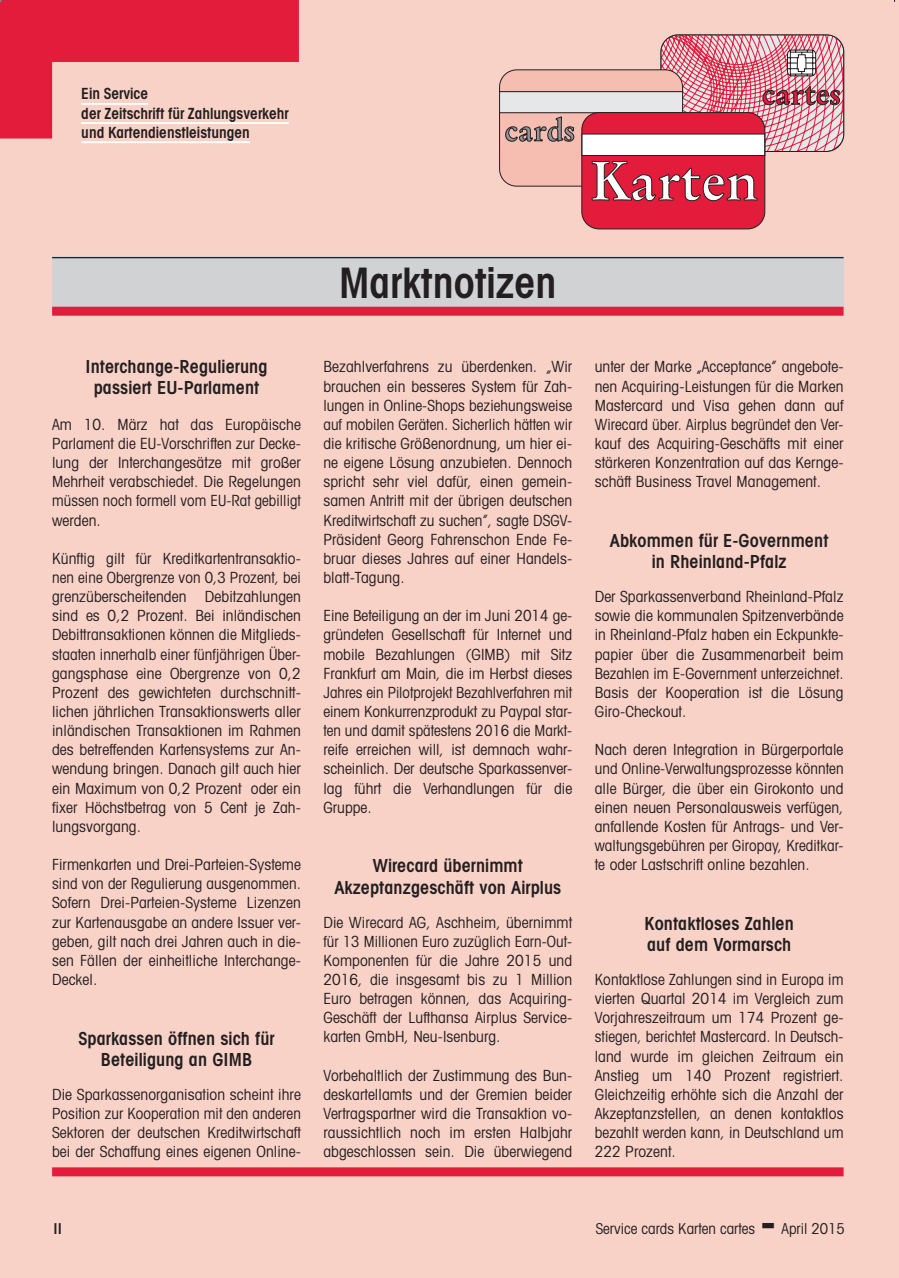
<style>
.page{position:relative;width:899px;height:1278px;background:#fff}
.page>*{position:absolute;margin:0;border:0;box-sizing:border-box;transform-origin:0 0}
.t1{font:700 54.75px "Stempel Garamond";color:#fff}
.t2{font:600 condensed 42px "Avant Garde";color:#231f20}
.t3{font:700 30.45px "Stempel Garamond";color:#e41c3b}
.t4{font:700 30.45px "Stempel Garamond";color:#939598}
.t5{font:600 condensed 18px/21.3px "Avant Garde";letter-spacing:.005em;color:#231f20;text-align:center}
.t6{font:condensed 15.3px/19.2px "Avant Garde";letter-spacing:.005em;color:#231f20;text-align:justify}
.t7{font:600 condensed 15.3px/19.2px "Avant Garde";color:#231f20}
.t8{font:condensed 15px "Avant Garde";color:#231f20}
.t9{font:600 condensed 15px "Avant Garde";color:#231f20}
</style>
<div class="page">
<hr style="left:894px;top:0;width:4px;height:1278px;background:#f9d2c7">
<div style="left:0;top:0;width:894px;height:1278px;background:#f9d2c7"></div>
<hr style="left:81px;top:141px;width:169px;height:2px;background:#fff">
<div style="left:52px;top:1167px;width:791px;height:9px;background:#e41c3b"></div>
<div style="left:581px;top:112px;width:183px;height:117px;background:#e41c3b;border-radius:17px"></div>
<svg style="left:499px;top:35px;width:344px;height:166px"></svg>
<div style="left:52px;top:257px;width:791px;height:50px;background:#d1d2d4"></div>
<hr style="left:52px;top:257px;width:791px;height:1px;background:#231f20">
<div style="left:52px;top:307px;width:791px;height:9px;background:#e41c3b"></div>
<svg style="left:0;top:0;width:299px;height:138px"></svg>
<p class="t7" style="left:81px;top:84px;width:209px">Ein Service<br>der Zeitschrift für Zahlungsverkehr und Kartendienstleistungen</p>
<h3 class="t3" style="left:761px;top:75px;width:81px">cartes</h3>
<h1 class="t1" style="left:589px;top:147px;width:171px">Karten</h1>
<h3 class="t4" style="left:504px;top:111px;width:72px">cards</h3>
<h2 class="t2" style="left:339px;top:257px;width:218px">Marktnotizen</h2>
<p class="t5" style="left:86px;top:355px;width:183px">Interchange-Regulierung passiert EU-Parlament</p>
<p class="t6" style="left:52px;top:414px;width:250px">Am 10. März hat das Europäische Parlament die EU-Vorschriften zur Decke&shy;lung der Interchangesätze mit großer Mehrheit verabschiedet. Die Regelungen müssen noch formell vom EU-Rat gebilligt werden.</p>
<p class="t6" style="left:52px;top:548px;width:250px">Künftig gilt für Kreditkartentransaktio&shy;nen eine Obergrenze von 0,3 Prozent, bei grenzüberscheitenden Debitzahlungen sind es 0,2 Prozent. Bei inländischen Debittransaktionen können die Mitglieds&shy;staaten innerhalb einer fünfjährigen Über&shy;gangsphase eine Obergrenze von 0,2<br>Prozent des gewichteten durchschnitt&shy;lichen jährlichen Transaktionswerts aller inländischen Transaktionen im Rahmen des betreffenden Kartensystems zur An&shy;wendung bringen. Danach gilt auch hier ein Maximum von 0,2 Prozent oder ein fixer Höchstbetrag von 5 Cent je Zah&shy;lungsvorgang.</p>
<p class="t6" style="left:52px;top:854px;width:250px">Firmenkarten und Drei-Parteien-Systeme sind von der Regulierung ausgenommen.<br>Sofern Drei-Parteien-Systeme Lizenzen zur Kartenausgabe an andere Issuer ver&shy;geben, gilt nach drei Jahren auch in die&shy;sen Fällen der einheitliche Interchange-Deckel.</p>
<p class="t5" style="left:78px;top:1027px;width:198px">Sparkassen öffnen sich für<br>Beteiligung an GIMB</p>
<p class="t6" style="left:52px;top:1084px;width:250px">Die Sparkassenorganisation scheint ihre Position zur Kooperation mit den anderen Sektoren der deutschen Kreditwirtschaft bei der Schaffung eines eigenen Online-</p>
<p class="t6" style="left:323px;top:357px;width:250px">Bezahlverfahrens zu überdenken. „Wir brauchen ein besseres System für Zah&shy;lungen in Online-Shops beziehungsweise auf mobilen Geräten. Sicherlich hätten wir die kritische Größenordnung, um hier ei&shy;ne eigene Lösung anzubieten. Dennoch spricht sehr viel dafür, einen gemein&shy;samen Antritt mit der übrigen deutschen Kreditwirtschaft zu suchen”, sagte DSGV-Präsident Georg Fahrenschon Ende Fe&shy;bruar dieses Jahres auf einer Handels&shy;blatt-Tagung.</p>
<p class="t6" style="left:323px;top:606px;width:250px">Eine Beteiligung an der im Juni 2014 ge&shy;gründeten Gesellschaft für Internet und mobile Bezahlungen (GIMB) mit Sitz Frankfurt am Main, die im Herbst dieses Jahres ein Pilotprojekt Bezahlverfahren mit einem Konkurrenzprodukt zu Paypal star&shy;ten und damit spätestens 2016 die Markt&shy;reife erreichen will, ist demnach wahr&shy;scheinlich. Der deutsche Sparkassenver&shy;lag führt die Verhandlungen für die Gruppe.</p>
<p class="t5" style="left:334px;top:855px;width:228px">Wirecard übernimmt<br>Akzeptanzgeschäft von Airplus</p>
<p class="t6" style="left:323px;top:912px;width:250px">Die Wirecard AG, Aschheim, übernimmt für 13 Millionen Euro zuzüglich Earn-Out-Komponenten für die Jahre 2015 und 2016, die insgesamt bis zu 1 Million Euro betragen können, das Acquiring-Geschäft der Lufthansa Airplus Service&shy;karten GmbH, Neu-Isenburg.</p>
<p class="t6" style="left:323px;top:1065px;width:250px">Vorbehaltlich der Zustimmung des Bun&shy;deskartellamts und der Gremien beider Vertragspartner wird die Transaktion vo&shy;raussichtlich noch im ersten Halbjahr abgeschlossen sein. Die überwiegend</p>
<p class="t6" style="left:594px;top:357px;width:250px">unter der Marke „Acceptance” angebote&shy;nen Acquiring-Leistungen für die Marken Mastercard und Visa gehen dann auf Wirecard über. Airplus begründet den Ver&shy;kauf des Acquiring-Geschäfts mit einer stärkeren Konzentration auf das Kernge&shy;schäft Business Travel Management.</p>
<p class="t5" style="left:609px;top:529px;width:220px">Abkommen für E-Government in Rheinland-Pfalz</p>
<p class="t6" style="left:594px;top:587px;width:250px">Der Sparkassenverband Rheinland-Pfalz sowie die kommunalen Spitzenverbände in Rheinland-Pfalz haben ein Eckpunkte&shy;papier über die Zusammenarbeit beim Bezahlen im E-Government unterzeichnet.<br>Basis der Kooperation ist die Lösung Giro-Checkout.</p>
<p class="t6" style="left:594px;top:740px;width:250px">Nach deren Integration in Bürgerportale und Online-Verwaltungsprozesse könnten alle Bürger, die über ein Girokonto und einen neuen Personalausweis verfügen, anfallende Kosten für Antrags- und Ver&shy;waltungsgebühren per Giropay, Kreditkar&shy;te oder Lastschrift online bezahlen.</p>
<p class="t5" style="left:644px;top:912px;width:151px;text-align:left">Kontaktloses Zahlen auf dem Vormarsch</p>
<p class="t6" style="left:594px;top:969px;width:250px">Kontaktlose Zahlungen sind in Europa im vierten Quartal 2014 im Vergleich zum Vorjahreszeitraum um 174 Prozent ge&shy;stiegen, berichtet Mastercard. In Deutsch&shy;land wurde im gleichen Zeitraum ein Anstieg um 140 Prozent registriert.<br>Gleichzeitig erhöhte sich die Anzahl der Akzeptanzstellen, an denen kontaktlos bezahlt werden kann, in Deutschland um 222 Prozent.</p>
<p class="t9" style="left:54px;top:1219px;width:10px">II</p>
<p class="t8" style="left:595px;top:1219px;width:161px">Service cards Karten cartes</p>
<p class="t8" style="left:781px;top:1219px;width:65px">April 2015</p>
</div>
